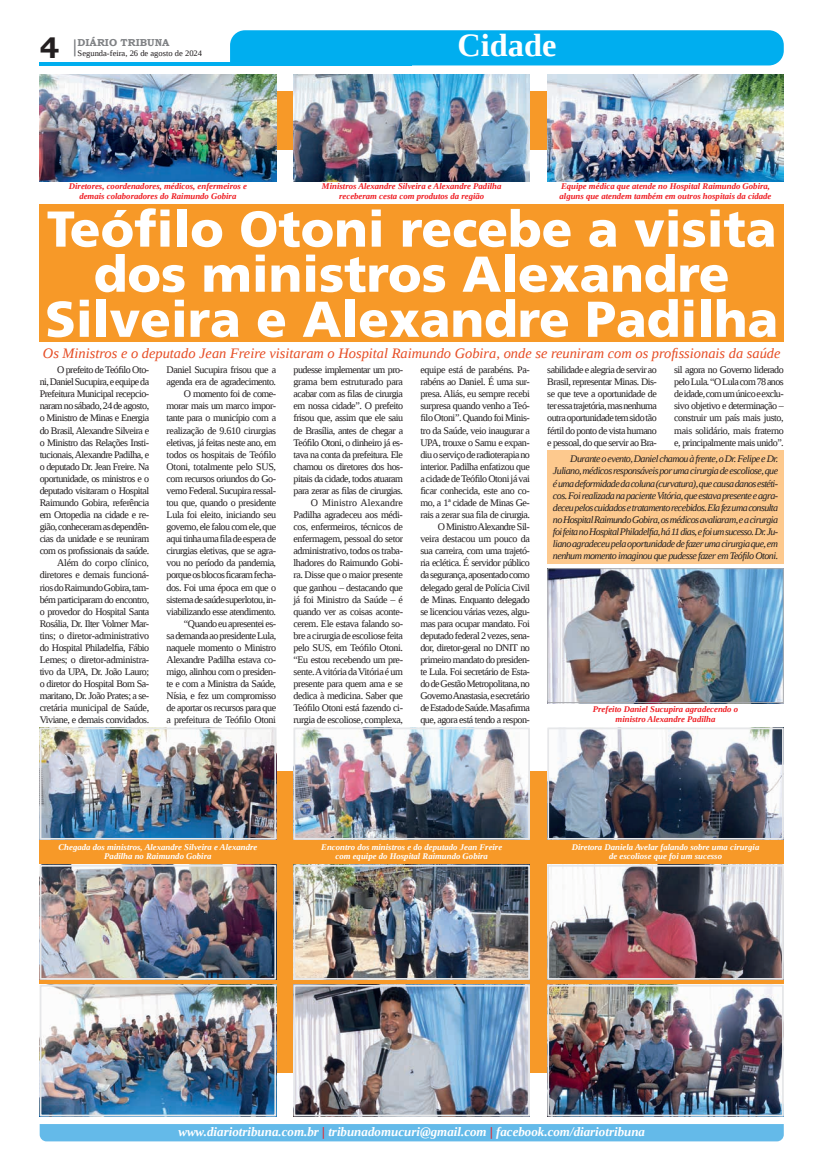
<style>
.page{position:relative;width:821px;height:1166px;background:#fff}
.page>*{position:absolute;margin:0;border:0;box-sizing:border-box;transform-origin:0 0}
.t1{font:900 50.31px/45.1px "Frutiger LT Std";color:#fff;text-align:center}
.t2{font:700 32.38px "Liberation Serif";color:#fff}
.t3{font:700 29.31px "Bookman Old Style";color:#231f20}
.t4{font:italic 14.44px "Liberation Serif";color:#e64d25}
.t5{font:italic 700 12.95px "Liberation Serif";color:#fff}
.t6{font:10.06px/12.1px "Liberation Serif";letter-spacing:-.05em;color:#231f20;text-align:right}
.t7{font:italic 10.06px/12.1px "Liberation Serif";letter-spacing:-.055em;color:#231f20;text-align:justify}
.t8{font:700 10.06px "Bookman Old Style";color:#808285}
.t9{font:italic 700 8.75px/9.6px "Liberation Serif";color:#ee1d23;text-align:center}
.t10{font:italic 700 8.75px/9.6px "Liberation Serif";color:#fff;text-align:center}
.t11{font:8.4px "Liberation Serif";color:#231f20}
.s1{color:#ee1d23}
</style>
<div class="page">
<svg style="left:74px;top:39px;width:2px;height:17px"></svg>
<hr style="left:40px;top:62px;width:372px;height:3px;background:#00aeef">
<div style="left:230px;top:30px;width:554px;height:35px;background:#00aeef"></div>
<div style="left:40px;top:1124px;width:744px;height:17px;background:#64bae9"></div>
<div style="left:40px;top:204px;width:744px;height:138px;background:#f79928"></div>
<div style="left:547px;top:450px;width:237px;height:114px;background:#fdc98e"></div>
<div style="left:40px;top:91px;width:744px;height:59px;background:#f79928"></div>
<div style="left:40px;top:771px;width:744px;height:302px;background:#f79928"></div>
<img style="left:40px;top:74px;width:236px;height:107px">
<img style="left:547px;top:74px;width:237px;height:107px">
<img style="left:294px;top:74px;width:236px;height:107px">
<img style="left:43px;top:730px;width:230px;height:107px">
<div style="left:40px;top:727px;width:236px;height:113px;border:2px solid #e6e7e9"></div>
<img style="left:297px;top:730px;width:230px;height:107px">
<div style="left:294px;top:727px;width:236px;height:113px;border:2px solid #e6e7e9"></div>
<img style="left:549px;top:570px;width:233px;height:131px">
<div style="left:547px;top:568px;width:237px;height:135px;border:1px solid #a8a9ad"></div>
<img style="left:550px;top:730px;width:231px;height:107px">
<div style="left:547px;top:727px;width:237px;height:113px;border:2px solid #e6e7e9"></div>
<img style="left:43px;top:868px;width:230px;height:109px">
<div style="left:40px;top:865px;width:236px;height:115px;border:2px solid #e6e7e9"></div>
<img style="left:297px;top:868px;width:230px;height:109px">
<div style="left:294px;top:865px;width:236px;height:115px;border:2px solid #e6e7e9"></div>
<img style="left:550px;top:868px;width:231px;height:109px">
<div style="left:547px;top:865px;width:237px;height:115px;border:2px solid #e6e7e9"></div>
<img style="left:43px;top:988px;width:230px;height:125px">
<div style="left:40px;top:985px;width:236px;height:131px;border:2px solid #e6e7e9"></div>
<img style="left:297px;top:988px;width:230px;height:125px">
<div style="left:294px;top:985px;width:236px;height:131px;border:2px solid #e6e7e9"></div>
<img style="left:550px;top:988px;width:231px;height:125px">
<div style="left:547px;top:985px;width:237px;height:131px;border:2px solid #e6e7e9"></div>
<h3 class="t3" style="left:40px;top:27px;width:21px">4</h3>
<p class="t8" style="left:78px;top:35px;width:93px">DIÁRIO TRIBUNA</p>
<p class="t11" style="left:78px;top:48px;width:126px">Segunda-feira, 26 de agosto de 2024</p>
<h2 class="t2" style="left:457px;top:24px;width:100px">Cidade</h2>
<p class="t9" style="left:69px;top:182px;width:180px">Diretores, coordenadores, médicos, enfermeiros e demais colaboradores do Raimundo Gobira</p>
<p class="t9" style="left:560px;top:182px;width:213px;text-align:left">Equipe médica que atende no Hospital Raimundo Gobira, alguns que atendem também em outros hospitais da cidade</p>
<p class="t9" style="left:322px;top:182px;width:181px">Ministros Alexandre Silveira e Alexandre Padilha receberam cesta com produtos da região</p>
<h1 class="t1" style="left:45px;top:206px;width:735px">Teófilo Otoni recebe a visita dos ministros Alexandre<br>Silveira e Alexandre Padilha</h1>
<p class="t6" style="left:40px;top:364px;width:111px">O prefeito de Teófilo Oto-<br>ni, Daniel Sucupira, e equipe da<br>Prefeitura Municipal recepcio&shy;naram no sábado, 24 de agosto, o Ministro de Minas e Energia do Brasil, Alexandre Silveira e o Ministro das Relações Insti&shy;tucionais, Alexandre Padilha, e o deputado Dr. Jean Freire. Na oportunidade, os ministros e o deputado visitaram o Hospital<br>Raimundo Gobira, referência em Ortopedia na cidade e re&shy;gião, conheceram as dependên&shy;cias da unidade e se reuniram com os profissionais da saúde.<br>Além do corpo clínico, diretores e demais funcioná&shy;rios do Raimundo Gobira, tam&shy;bém participaram do encontro, o provedor do Hospital Santa<br>Rosália, Dr. Ilter Volmer Mar&shy;tins; o diretor-administrativo do Hospital Philadelfia, Fábio<br>Lemes; o diretor-administra&shy;tivo da UPA, Dr. João Lauro; o diretor do Hospital Bom Sa&shy;maritano, Dr. João Prates; a se&shy;cretária municipal de Saúde,<br>Viviane, e demais convidados.</p>
<p class="t6" style="left:167px;top:364px;width:111px">Daniel Sucupira frisou que a agenda era de agradecimento.<br>O momento foi de come&shy;morar mais um marco impor&shy;tante para o município com a realização de 9.610 cirurgias eletivas, já feitas neste ano, em todos os hospitais de Teófilo<br>Otoni, totalmente pelo SUS, com recursos oriundos do Go&shy;verno Federal. Sucupira ressal&shy;tou que, quando o presidente<br>Lula foi eleito, iniciando seu governo, ele falou com ele, que aqui tinha uma fila de espera de cirurgias eletivas, que se agra&shy;vou no período da pandemia, porque os blocos ficaram fecha&shy;dos. Foi uma época em que o sistema de saúde superlotou, in&shy;viabilizando esse atendimento. “Quando eu apresentei es-<br>sa demanda ao presidente Lula, naquele momento o Ministro<br>Alexandre Padilha estava co&shy;migo, alinhou com o presiden&shy;te e com a Ministra da Saúde,<br>Nísia, e fez um compromisso de aportar os recursos para que a prefeitura de Teófilo Otoni</p>
<p class="t6" style="left:294px;top:364px;width:111px">pudesse implementar um pro&shy;grama bem estruturado para acabar com as filas de cirurgia em nossa cidade”. O prefeito frisou que, assim que ele saiu de Brasília, antes de chegar a<br>Teófilo Otoni, o dinheiro já es&shy;tava na conta da prefeitura. Ele chamou os diretores dos hos&shy;pitais da cidade, todos atuaram para zerar as filas de cirurgias.<br>O Ministro Alexandre<br>Padilha agradeceu aos médi&shy;cos, enfermeiros, técnicos de enfermagem, pessoal do setor administrativo, todos os traba&shy;lhadores do Raimundo Gobi&shy;ra. Disse que o maior presente que ganhou – destacando que já foi Ministro da Saúde – é quando ver as coisas aconte&shy;cerem. Ele estava falando so&shy;bre a cirurgia de escoliose feita pelo SUS, em Teófilo Otoni. “Eu estou recebendo um pre&shy;sente. A vitória da Vitória é um presente para quem ama e se dedica à medicina. Saber que<br>Teófilo Otoni está fazendo ci&shy;rurgia de escoliose, complexa,</p>
<p class="t6" style="left:420px;top:364px;width:111px">equipe está de parabéns. Pa&shy;rabéns ao Daniel. É uma sur&shy;presa. Aliás, eu sempre recebi surpresa quando venho a Teó&shy;filo Otoni”. Quando foi Minis&shy;tro da Saúde, veio inaugurar a<br>UPA, trouxe o Samu e expan&shy;diu o serviço de radioterapia no interior. Padilha enfatizou que a cidade de Teófilo Otoni já vai ficar conhecida, este ano co&shy;mo, a 1ª cidade de Minas Ge&shy;rais a zerar sua fila de cirurgia.<br>O Ministro Alexandre Sil&shy;veira destacou um pouco da sua carreira, com uma trajetó&shy;ria eclética. É servidor público da segurança, aposentado como delegado geral de Polícia Civil de Minas. Enquanto delegado se licenciou várias vezes, algu&shy;mas para ocupar mandato. Foi deputado federal 2 vezes, sena&shy;dor, diretor-geral no DNIT no primeiro mandato do presiden&shy;te Lula. Foi secretário de Esta&shy;do de Gestão Metropolitana, no<br>Governo Anastasia, e secretário de Estado de Saúde. Mas afirma que, agora está tendo a respon-</p>
<p class="t6" style="left:547px;top:364px;width:111px;text-align:justify">sabilidade e alegria de servir ao Brasil, representar Minas. Dis&shy;se que teve a oportunidade de ter essa trajetória, mas nenhuma outra oportunidade tem sido tão fértil do ponto de vista humano e pessoal, do que servir ao Bra-</p>
<p class="t6" style="left:674px;top:364px;width:111px;text-align:justify">sil agora no Governo liderado pelo Lula. “O Lula com 78 anos de idade, com um único e exclu&shy;sivo objetivo e determinação – construir um país mais justo, mais solidário, mais fraterno e, principalmente mais unido”.</p>
<h3 class="t4" style="left:43px;top:344px;width:739px">Os Ministros e o deputado Jean Freire visitaram o Hospital Raimundo Gobira, onde se reuniram com os profissionais da saúde</h3>
<p class="t7" style="left:553px;top:453px;width:227px;text-indent:17px">Durante o evento, Daniel chamou à frente, o Dr. Felipe e Dr.<br>Juliano, médicos responsáveis por uma cirurgia de escoliose, que é uma deformidade da coluna (curvatura), que causa danos estéti&shy;cos. Foi realizada na paciente Vitória, que estava presente e agra&shy;deceu pelos cuidados e tratamento recebidos. Ela fez uma consulta no Hospital Raimundo Gobira, os médicos avaliaram, e a cirurgia foi feita no Hospital Philadelfia, há 11 dias, e foi um sucesso. Dr. Ju&shy;liano agradeceu pela oportunidade de fazer uma cirurgia que, em nenhum momento imaginou que pudesse fazer em Teófilo Otoni.</p>
<p class="t9" style="left:593px;top:704px;width:147px">Prefeito Daniel Sucupira agradecendo o ministro Alexandre Padilha</p>
<p class="t10" style="left:58px;top:842px;width:200px">Chegada dos ministros, Alexandre Silveira e Alexandre<br>Padilha no Raimundo Gobira</p>
<p class="t10" style="left:321px;top:842px;width:183px">Encontro dos ministros e do deputado Jean Freire com equipe do Hospital Raimundo Gobira</p>
<p class="t10" style="left:572px;top:842px;width:189px">Diretora Daniela Avelar falando sobre uma cirurgia de escoliose que foi um sucesso</p>
<p class="t5" style="left:178px;top:1123px;width:468px">www.diariotribuna.com.br <span class="s1">|</span> tribunadomucuri@gmail.com <span class="s1">|</span> facebook.com/diariotribuna</p>
</div>
